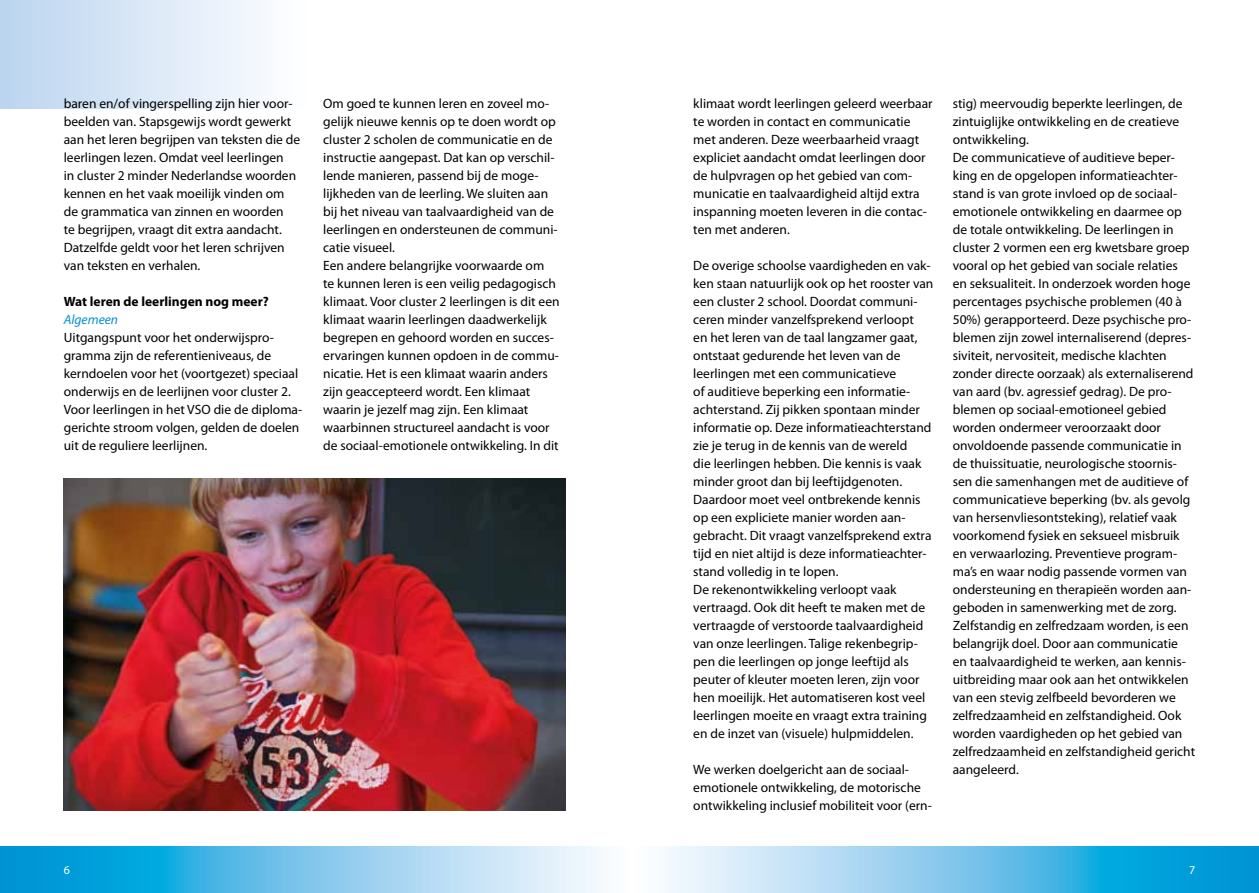
<style>
.page{position:relative;width:1259px;height:893px;background:#fff}
.page>*{position:absolute;margin:0;border:0;box-sizing:border-box;transform-origin:0 0}
.t1{font:13.5px/18px "Myriad Pro";color:#000}
.t2{font:700 13.5px "Myriad Pro";color:#000}
.t3{font:italic 13.5px "Myriad Pro";color:#0090d2}
.t4{font:12px "Myriad Pro";color:#fff}
</style>
<div class="page">
<svg style="left:0;top:846px;width:602px;height:47px;background:#6ec3e9"></svg>
<div style="left:0;top:0;width:306px;height:108px;background:linear-gradient(to right,#bbd4ef,#fff)"></div>
<svg style="left:663px;top:846px;width:596px;height:47px;background:#71c4ea"></svg>
<img style="left:64px;top:479px;width:502px;height:331px">
<p class="t1" style="left:64px;top:94px;width:238px">baren en/of vingerspelling zijn hier voor&shy;beelden van. Stapsgewijs wordt gewerkt aan het leren begrijpen van teksten die de leerlingen lezen. Omdat veel leerlingen<br>in cluster 2 minder Nederlandse woorden kennen en het vaak moeilijk vinden om de grammatica van zinnen en woorden<br>te begrijpen, vraagt dit extra aandacht.<br>Datzelfde geldt voor het leren schrijven van teksten en verhalen.</p>
<p class="t2" style="left:64px;top:293px;width:207px">Wat leren de leerlingen nog meer?</p>
<p class="t3" style="left:64px;top:311px;width:56px">Algemeen</p>
<p class="t1" style="left:64px;top:328px;width:240px">Uitgangspunt voor het onderwijspro&shy;gramma zijn de referentieniveaus, de kerndoelen voor het (voortgezet) speciaal onderwijs en de leerlijnen voor cluster 2.<br>Voor leerlingen in het VSO die de diploma&shy;gerichte stroom volgen, gelden de doelen uit de reguliere leerlijnen.</p>
<p class="t1" style="left:323px;top:94px;width:238px">Om goed te kunnen leren en zoveel mo&shy;gelijk nieuwe kennis op te doen wordt op cluster 2 scholen de communicatie en de instructie aangepast. Dat kan op verschil&shy;lende manieren, passend bij de moge&shy;lijkheden van de leerling. We sluiten aan bij het niveau van taalvaardigheid van de leerlingen en ondersteunen de communi&shy;catie visueel.<br>Een andere belangrijke voorwaarde om<br>te kunnen leren is een veilig pedagogisch klimaat. Voor cluster 2 leerlingen is dit een klimaat waarin leerlingen daadwerkelijk begrepen en gehoord worden en succes&shy;ervaringen kunnen opdoen in de commu&shy;nicatie. Het is een klimaat waarin anders zijn geaccepteerd wordt. Een klimaat waarin je jezelf mag zijn. Een klimaat waarbinnen structureel aandacht is voor de sociaal-emotionele ontwikkeling. In dit</p>
<p class="t1" style="left:693px;top:94px;width:241px">klimaat wordt leerlingen geleerd weerbaar te worden in contact en communicatie met anderen. Deze weerbaarheid vraagt expliciet aandacht omdat leerlingen door de hulpvragen op het gebied van com&shy;municatie en taalvaardigheid altijd extra inspanning moeten leveren in die contac&shy;ten met anderen.</p>
<p class="t1" style="left:693px;top:256px;width:242px">De overige schoolse vaardigheden en vak&shy;ken staan natuurlijk ook op het rooster van een cluster 2 school. Doordat communi&shy;ceren minder vanzelfsprekend verloopt<br>en het leren van de taal langzamer gaat, ontstaat gedurende het leven van de leerlingen met een communicatieve<br>of auditieve beperking een informatie&shy;achterstand. Zij pikken spontaan minder informatie op. Deze informatieachterstand zie je terug in de kennis van de wereld<br>die leerlingen hebben. Die kennis is vaak minder groot dan bij leeftijdgenoten.<br>Daardoor moet veel ontbrekende kennis op een expliciete manier worden aan&shy;gebracht. Dit vraagt vanzelfsprekend extra tijd en niet altijd is deze informatieachter&shy;stand volledig in te lopen.<br>De rekenontwikkeling verloopt vaak vertraagd. Ook dit heeft te maken met de vertraagde of verstoorde taalvaardigheid van onze leerlingen. Talige rekenbegrip&shy;pen die leerlingen op jonge leeftijd als peuter of kleuter moeten leren, zijn voor hen moeilijk. Het automatiseren kost veel leerlingen moeite en vraagt extra training en de inzet van (visuele) hulpmiddelen.</p>
<p class="t1" style="left:693px;top:760px;width:240px">We werken doelgericht aan de sociaal&shy;emotionele ontwikkeling, de motorische ontwikkeling inclusief mobiliteit voor (ern-</p>
<p class="t1" style="left:952px;top:94px;width:244px">stig) meervoudig beperkte leerlingen, de zintuiglijke ontwikkeling en de creatieve ontwikkeling.<br>De communicatieve of auditieve beper&shy;king en de opgelopen informatieachter&shy;stand is van grote invloed op de sociaal&shy;emotionele ontwikkeling en daarmee op de totale ontwikkeling. De leerlingen in cluster 2 vormen een erg kwetsbare groep vooral op het gebied van sociale relaties en seksualiteit. In onderzoek worden hoge percentages psychische problemen (40 à 50%) gerapporteerd. Deze psychische pro&shy;blemen zijn zowel internaliserend (depres&shy;siviteit, nervositeit, medische klachten zonder directe oorzaak) als externaliserend van aard (bv. agressief gedrag). De pro&shy;blemen op sociaal-emotioneel gebied worden ondermeer veroorzaakt door onvoldoende passende communicatie in de thuissituatie, neurologische stoornis&shy;sen die samenhangen met de auditieve of communicatieve beperking (bv. als gevolg van hersenvliesontsteking), relatief vaak voorkomend fysiek en seksueel misbruik en verwaarlozing. Preventieve program&shy;ma’s en waar nodig passende vormen van ondersteuning en therapieën worden aan&shy;geboden in samenwerking met de zorg.<br>Zelfstandig en zelfredzaam worden, is een belangrijk doel. Door aan communicatie en taalvaardigheid te werken, aan kennis&shy;uitbreiding maar ook aan het ontwikkelen van een stevig zelfbeeld bevorderen we zelfredzaamheid en zelfstandigheid. Ook worden vaardigheden op het gebied van zelfredzaamheid en zelfstandigheid gericht aangeleerd.</p>
<p class="t4" style="left:64px;top:863px;width:8px">6</p>
<p class="t4" style="left:1189px;top:863px;width:8px">7</p>
</div>
